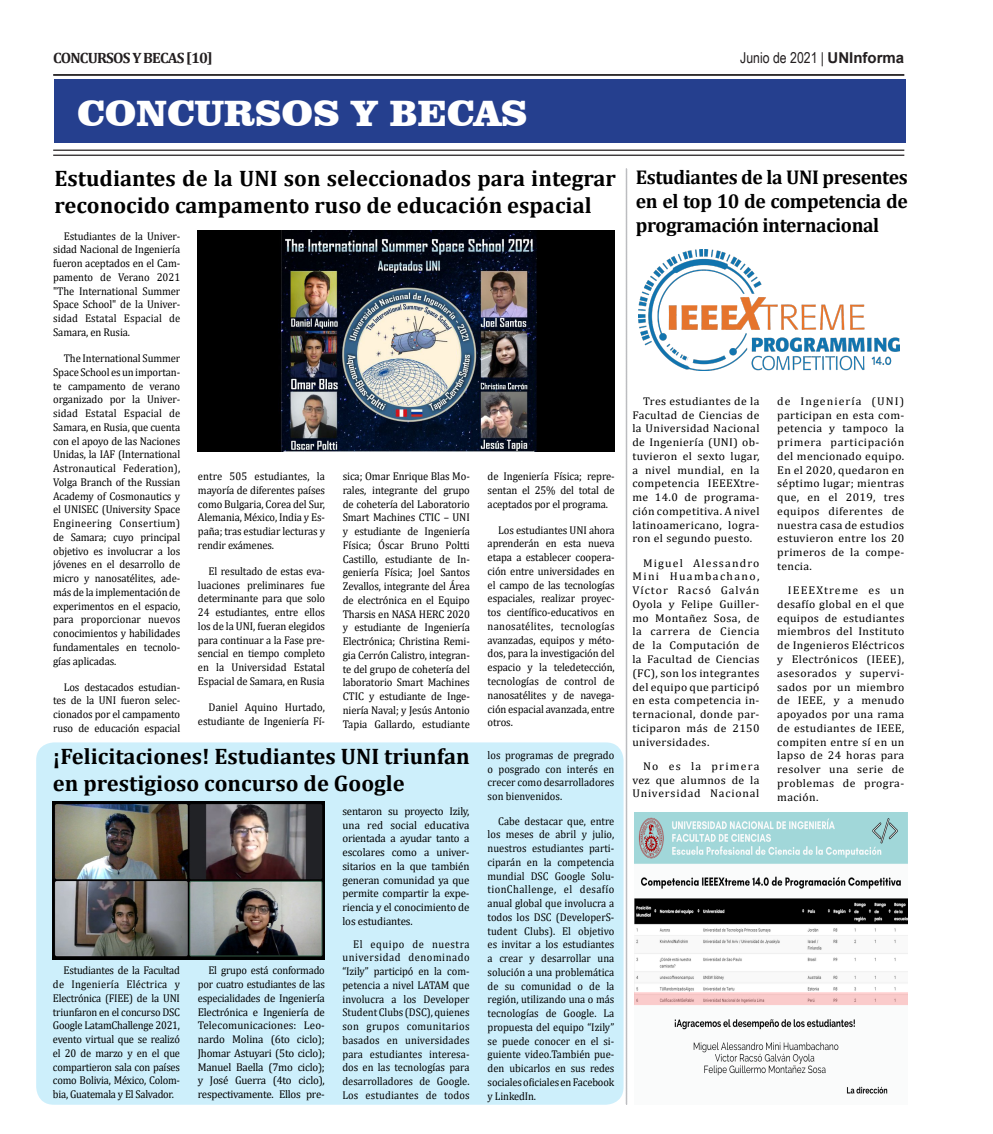
<style>
.page{position:relative;width:993px;height:1134px;background:#fff}
.page>*{position:absolute;margin:0;border:0;box-sizing:border-box;transform-origin:0 0}
.t1{font:900 37.5px "Clarendon BT";color:#fff}
.Central_articulos{font:700 22.5px/27px "Cambria";color:#000}
.Central_articulos-2{font:700 20px/24px "Cambria";letter-spacing:-.02em;color:#000;text-align:justify}
.t2{font:15px "Arial Narrow";color:#231f20}
.t3{font:700 15px "Cambria";letter-spacing:-.05em;color:#231f20}
.Central_articulos-3{font:11.25px/13.8px "Cambria";letter-spacing:-.01em;color:#000;text-align:justify;scale:.94 1}
.Central_articulos-4{font:11.25px/13.8px "Cambria";letter-spacing:-.01em;color:#000;text-align:justify;scale:.93 1}
.Central_articulos-5{font:11.25px/13.8px "Cambria";letter-spacing:-.01em;color:#000;text-align:justify;scale:1.04 1}
.Central_articulos-6{font:11.25px/13.8px "Cambria";letter-spacing:-.01em;color:#000;text-align:justify}
.s1{font-family:"Arial";font-weight:700}
</style>
<div class="page">
<hr style="left:53px;top:74px;width:851px;height:2px;background:#231f20">
<hr style="left:53px;top:150px;width:851px;height:1px;background:#231f20">
<hr style="left:53px;top:155px;width:851px;height:1px;background:#231f20">
<div style="left:55px;top:80px;width:850px;height:63px;background:#253f8e"></div>
<div style="left:36px;top:742px;width:587px;height:363px;background:#cdeffb;border-radius:18px"></div>
<img style="left:634px;top:812px;width:273px;height:282px">
<img style="left:52px;top:802px;width:272px;height:157px">
<img style="left:198px;top:231px;width:416px;height:220px">
<img style="left:638px;top:250px;width:261px;height:120px">
<svg style="left:625px;top:168px;width:2px;height:937px;background:#d4d5d7"></svg>
<h3 class="t3" style="left:53px;top:47px;width:161px">CONCURSOS Y BECAS [10]</h3>
<h1 class="t1" style="left:77px;top:90px;width:451px">CONCURSOS Y BECAS</h1>
<h3 class="t2" style="left:740px;top:46px;width:165px">Junio de 2021 | <span class="s1">UNInforma</span></h3>
<p class="Central_articulos" style="left:55px;top:164px;width:562px">Estudiantes de la UNI son seleccionados para integrar reconocido campamento ruso de educación espacial</p>
<p class="Central_articulos-3" style="left:53px;top:229px;width:137px;text-indent:11px">Estudiantes de la Univer&shy;sidad Nacional de Ingeniería fueron aceptados en el Cam&shy;pamento de Verano 2021 "The International Summer Space School" de la Univer&shy;sidad Estatal Espacial de Samara, en Rusia.</p>
<p class="Central_articulos-3" style="left:53px;top:351px;width:137px;text-indent:11px">The International Summer Space School es un importan&shy;te campamento de verano organizado por la Univer&shy;sidad Estatal Espacial de Samara, en Rusia, que cuenta con el apoyo de las Naciones Unidas, la IAF (International Astronautical Federation), Volga Branch of the Russian Academy of Cosmonautics y el UNISEC (University Space Engineering Consertium) de Samara; cuyo principal objetivo es involucrar a los jóvenes en el desarrollo de micro y nanosatélites, ade&shy;más de la implementación de experimentos en el espacio, para proporcionar nuevos conocimientos y habilidades fundamentales en tecnolo&shy;gías aplicadas.</p>
<p class="Central_articulos-3" style="left:53px;top:680px;width:137px;text-indent:11px">Los destacados estudian&shy;tes de la UNI fueron selec&shy;cionados por el campamento ruso de educación espacial</p>
<p class="Central_articulos-3" style="left:198px;top:469px;width:137px">entre 505 estudiantes, la mayoría de diferentes países como Bulgaria, Corea del Sur, Alemania, México, India y Es&shy;paña; tras estudiar lecturas y rendir exámenes.</p>
<p class="Central_articulos-3" style="left:198px;top:564px;width:137px;text-indent:11px">El resultado de estas eva&shy;luaciones preliminares fue determinante para que solo 24 estudiantes, entre ellos los de la UNI, fueran elegidos para continuar a la Fase pre&shy;sencial en tiempo completo en la Universidad Estatal Espacial de Samara, en Rusia</p>
<p class="Central_articulos-3" style="left:198px;top:700px;width:137px;text-align:right">Daniel Aquino Hurtado, estudiante de Ingeniería Fí-</p>
<p class="Central_articulos-3" style="left:342px;top:469px;width:137px">sica; Omar Enrique Blas Mo&shy;rales, integrante del grupo de cohetería del Laboratorio Smart Machines CTIC – UNI y estudiante de Ingeniería Física; Óscar Bruno Poltti Castillo, estudiante de In&shy;geniería Física; Joel Santos Zevallos, integrante del Área de electrónica en el Equipo Tharsis en NASA HERC 2020 y estudiante de Ingeniería Electrónica; Christina Remi&shy;gia Cerrón Calistro, integran&shy;te del grupo de cohetería del laboratorio Smart Machines CTIC y estudiante de Inge&shy;niería Naval; y Jesús Antonio Tapia Gallardo, estudiante</p>
<p class="Central_articulos" style="left:53px;top:742px;width:418px">¡Felicitaciones! Estudiantes UNI triunfan en prestigioso concurso de Google</p>
<p class="Central_articulos-4" style="left:53px;top:964px;width:138px;text-indent:11px">Estudiantes de la Facultad de Ingeniería Eléctrica y Electrónica (FIEE) de la UNI triunfaron en el concurso DSC Google LatamChallenge 2021, evento virtual que se realizó el 20 de marzo y en el que compartieron sala con países como Bolivia, México, Colom&shy;bia, Guatemala y El Salvador.</p>
<p class="Central_articulos-4" style="left:198px;top:964px;width:138px;text-indent:11px">El grupo está conformado por cuatro estudiantes de las especialidades de Ingeniería Electrónica e Ingeniería de Telecomunicaciones: Leo&shy;nardo Molina (6to ciclo); Jhomar Astuyari (5to ciclo); Manuel Baella (7mo ciclo); y José Guerra (4to ciclo), respectivamente. Ellos pre-</p>
<p class="Central_articulos-6" style="left:342px;top:804px;width:128px">sentaron su proyecto Izily, una red social educativa orientada a ayudar tanto a escolares como a univer&shy;sitarios en la que también generan comunidad ya que permite compartir la expe&shy;riencia y el conocimiento de los estudiantes.</p>
<p class="Central_articulos-4" style="left:342px;top:937px;width:138px;text-indent:11px">El equipo de nuestra universidad denominado “Izily” participó en la com&shy;petencia a nivel LATAM que involucra a los Developer Student Clubs (DSC), quienes son grupos comunitarios basados en universidades para estudiantes interesa&shy;dos en las tecnologías para desarrolladores de Google.<br>Los estudiantes de todos</p>
<p class="Central_articulos-3" style="left:487px;top:469px;width:137px">de Ingeniería Física; repre&shy;sentan el 25% del total de aceptados por el programa.</p>
<p class="Central_articulos-3" style="left:487px;top:523px;width:137px;text-indent:11px">Los estudiantes UNI ahora aprenderán en esta nueva etapa a establecer coopera&shy;ción entre universidades en el campo de las tecnologías espaciales, realizar proyec&shy;tos científico-educativos en nanosatélites, tecnologías avanzadas, equipos y méto&shy;dos, para la investigación del espacio y la teledetección, tecnologías de control de nanosatélites y de navega&shy;ción espacial avanzada, entre otros.</p>
<p class="Central_articulos-4" style="left:487px;top:748px;width:138px">los programas de pregrado o posgrado con interés en crecer como desarrolladores son bienvenidos.</p>
<p class="Central_articulos-4" style="left:487px;top:814px;width:138px;text-indent:11px">Cabe destacar que, entre los meses de abril y julio, nuestros estudiantes parti&shy;ciparán en la competencia mundial DSC Google Solu&shy;tionChallenge, el desafío anual global que involucra a todos los DSC (DeveloperS&shy;tudent Clubs). El objetivo es invitar a los estudiantes a crear y desarrollar una solución a una problemática de su comunidad o de la región, utilizando una o más tecnologías de Google. La propuesta del equipo “Izily” se puede conocer en el si&shy;guiente video.También pue&shy;den ubicarlos en sus redes sociales oficiales en Facebook y LinkedIn.</p>
<p class="Central_articulos-2" style="left:635px;top:164px;width:273px">Estudiantes de la UNI presentes en el top 10 de competencia de programación internacional</p>
<p class="Central_articulos-5" style="left:632px;top:394px;width:124px;text-indent:11px">Tres estudiantes de la Facultad de Ciencias de la Universidad Nacional de Ingeniería (UNI) ob&shy;tuvieron el sexto lugar, a nivel mundial, en la competencia IEEEXtre&shy;me 14.0 de programa&shy;ción competitiva. A nivel latinoamericano, logra&shy;ron el segundo puesto.</p>
<p class="Central_articulos-5" style="left:632px;top:556px;width:124px;text-indent:11px">Miguel Alessandro Mini Huambachano, Víctor Racsó Galván Oyola y Felipe Guiller&shy;mo Montañez Sosa, de la carrera de Ciencia de la Computación de la Facultad de Ciencias (FC), son los integrantes del equipo que participó en esta competencia in&shy;ternacional, donde par&shy;ticiparon más de 2150 universidades.</p>
<p class="Central_articulos-5" style="left:632px;top:759px;width:124px;text-indent:11px">No es la primera vez que alumnos de la Universidad Nacional</p>
<p class="Central_articulos-5" style="left:777px;top:394px;width:124px">de Ingeniería (UNI) participan en esta com&shy;petencia y tampoco la primera participación del mencionado equipo.<br>En el 2020, quedaron en séptimo lugar; mientras que, en el 2019, tres equipos diferentes de nuestra casa de estudios estuvieron entre los 20 primeros de la compe&shy;tencia.</p>
<p class="Central_articulos-5" style="left:777px;top:583px;width:124px;text-indent:11px">IEEEXtreme es un desafío global en el que equipos de estudiantes miembros del Instituto de Ingenieros Eléctricos y Electrónicos (IEEE), asesorados y supervi&shy;sados por un miembro de IEEE, y a menudo apoyados por una rama de estudiantes de IEEE, compiten entre sí en un lapso de 24 horas para resolver una serie de problemas de progra&shy;mación.</p>
</div>
